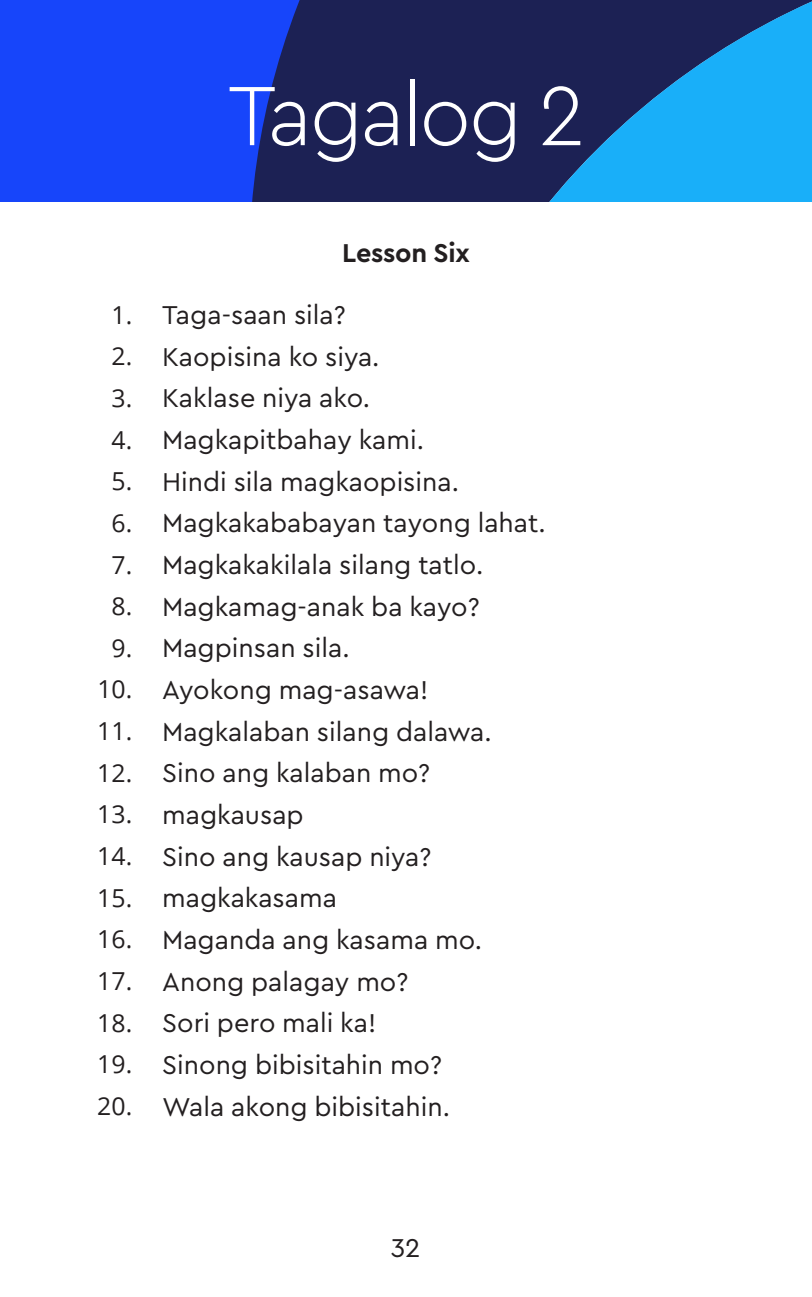
<style>
.page{position:relative;width:812px;height:1297px;background:#fff}
.page>*{position:absolute;margin:0;border:0;box-sizing:border-box;transform-origin:0 0}
.t1{font:300 87.98px "Cera PRO";letter-spacing:-.03em;color:#fff;scale:.96 1}
.List_Paragraph{font:27px "Cera PRO";color:#231f20}
.t2{font:700 27px "Cera PRO";letter-spacing:-.01em;color:#231f20}
.t3{font:24.75px/41.6px "Open Sans";letter-spacing:.015em;color:#231f20;text-align:center}
</style>
<div class="page">
<div style="left:0;top:0;width:207px;height:201px;background:#1745fa"></div>
<svg style="left:207px;top:0;width:84px;height:201px;background:#183cd3"></svg>
<svg style="left:291px;top:0;width:493px;height:201px;background:#1b447d"></svg>
<div style="left:784px;top:0;width:27px;height:201px;background:#19aff9"></div>
<p class="t3" style="left:97px;top:293px;width:37px">1.<br>2.<br>3.<br>4.<br>5.<br>6.<br>7.<br>8.<br>9.<br>10.<br>11.<br>12.<br>13.<br>14.<br>15.<br>16.<br>17.<br>18.<br>19.<br>20.</p>
<h1 class="t1" style="left:227px;top:57px;width:373px">Tagalog 2</h1>
<p class="t2" style="left:342px;top:235px;width:129px">Lesson Six</p>
<p class="List_Paragraph" style="left:162px;top:297px;width:185px">Taga-saan sila?</p>
<p class="List_Paragraph" style="left:162px;top:338px;width:219px">Kaopisina ko siya.</p>
<p class="List_Paragraph" style="left:162px;top:380px;width:209px">Kaklase niya ako.</p>
<p class="List_Paragraph" style="left:162px;top:422px;width:263px">Magkapitbahay kami.</p>
<p class="List_Paragraph" style="left:162px;top:463px;width:298px">Hindi sila magkaopisina.</p>
<p class="List_Paragraph" style="left:162px;top:505px;width:385px">Magkakababayan tayong lahat.</p>
<p class="List_Paragraph" style="left:162px;top:547px;width:322px">Magkakakilala silang tatlo.</p>
<p class="List_Paragraph" style="left:162px;top:588px;width:319px">Magkamag-anak ba kayo?</p>
<p class="List_Paragraph" style="left:162px;top:630px;width:189px">Magpinsan sila.</p>
<p class="List_Paragraph" style="left:162px;top:671px;width:268px">Ayokong mag-asawa!</p>
<p class="List_Paragraph" style="left:162px;top:713px;width:331px">Magkalaban silang dalawa.</p>
<p class="List_Paragraph" style="left:162px;top:755px;width:269px">Sino ang kalaban mo?</p>
<p class="List_Paragraph" style="left:162px;top:796px;width:143px">magkausap</p>
<p class="List_Paragraph" style="left:162px;top:838px;width:271px">Sino ang kausap niya?</p>
<p class="List_Paragraph" style="left:162px;top:880px;width:176px">magkakasama</p>
<p class="List_Paragraph" style="left:162px;top:921px;width:321px">Maganda ang kasama mo.</p>
<p class="List_Paragraph" style="left:162px;top:963px;width:248px">Anong palagay mo?</p>
<p class="List_Paragraph" style="left:162px;top:1004px;width:215px">Sori pero mali ka!</p>
<p class="List_Paragraph" style="left:162px;top:1046px;width:281px">Sinong bibisitahin mo?</p>
<p class="List_Paragraph" style="left:162px;top:1088px;width:289px">Wala akong bibisitahin.</p>
<p class="List_Paragraph" style="left:390px;top:1229px;width:31px">32</p>
</div>
